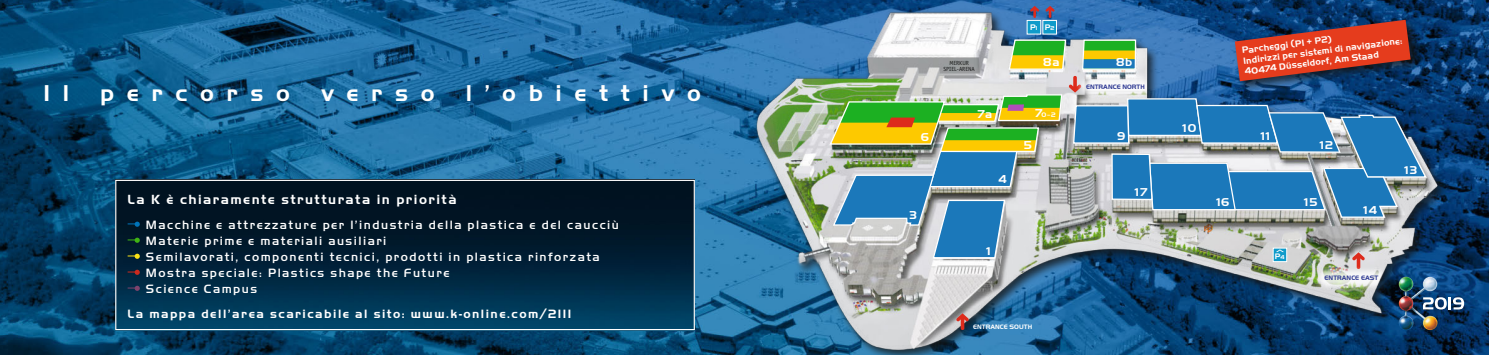
<style>
.page{position:relative;width:1489px;height:355px;background:#fff}
.page>*{position:absolute;margin:0;border:0;box-sizing:border-box;transform-origin:0 0}
.t1{font:700 23.75px "Handel Got D";letter-spacing:.53em;color:#fff}
.t2{font:700 13.75px "Handel Got D";letter-spacing:.11em;color:#fff}
.t3{font:500 12.5px/16px "Handel Gothic D";letter-spacing:.12em;color:#fff}
.t4{font:700 12.5px "Handel Got D";letter-spacing:.12em;color:#fff}
.t5{font:700 semi-condensed 11.88px "Myriad Pro";color:#fff}
.t6{font:700 11.88px "Handel Got D";color:#fff}
.t7{font:700 9.38px/10.5px "Handel Got D";color:#fff}
.t8{font:700 8.38px "Handel Got D";color:#fff}
.t9{font:700 8.25px "Handel Got D";color:#fff}
.t10{font:700 6.75px "Handel Got D";color:#fff}
.t11{font:700 6.62px "Handel Got D";letter-spacing:.005em;color:#2d3892}
.t12{font:700 6.62px "Handel Got D";letter-spacing:.005em;color:#fff}
.t13{font:6px/6px "Officina Sans";color:#151616;text-align:center}
.s1{font-size:6px}
.s2{font-size:11.88px}
.s3{font-family:"Handel Got D";font-stretch:normal}
.s4{font-size:5.88px}
</style>
<div class="page">
<img style="left:0;top:0;width:1488px;height:354px">
<img style="left:744px;top:0;width:738px;height:354px">
<svg style="left:1437px;top:297px;width:26px;height:12px"></svg>
<img style="left:1398px;top:276px;width:39px;height:53px">
<img style="left:117px;top:181px;width:575px;height:147px">
<div style="left:115px;top:179px;width:579px;height:151px;border:1px solid #fff"></div>
<svg style="left:128px;top:221px;width:12px;height:5px"></svg>
<svg style="left:128px;top:237px;width:12px;height:5px"></svg>
<svg style="left:128px;top:253px;width:12px;height:5px"></svg>
<svg style="left:128px;top:269px;width:12px;height:5px"></svg>
<svg style="left:128px;top:285px;width:12px;height:5px"></svg>
<svg style="left:956px;top:313px;width:12px;height:16px"></svg>
<img style="left:828px;top:6px;width:599px;height:263px">
<div style="left:1076px;top:74px;width:70px;height:25px;background:#fff;opacity:.84"></div>
<div style="left:1314px;top:265px;width:71px;height:25px;background:#fff;opacity:.84"></div>
<h1 class="t1" style="left:44px;top:79px;width:27px">I l</h1>
<h1 class="t1" style="left:100px;top:79px;width:191px">percorso</h1>
<h1 class="t1" style="left:321px;top:79px;width:115px">verso</h1>
<h1 class="t1" style="left:465px;top:79px;width:237px">l’obiettivo</h1>
<p class="t2" style="left:128px;top:191px;width:330px">La K è chiaramente strutturata in priorità</p>
<p class="t3" style="left:146px;top:216px;width:474px">Macchine e attrezzature per l’industria della plastica e del caucciù Materie prime e materiali ausiliari<br>Semilavorati, componenti tecnici, prodotti in plastica rinforzata Mostra speciale: Plastics shape the Future<br>Science Campus</p>
<p class="t4" style="left:128px;top:306px;width:445px">La mappa dell’area scaricabile al sito: www.k-online.com/2III</p>
<p class="t13" style="left:943px;top:60px;width:33px">MERKUR<br>SPIEL-ARENA</p>
<p class="t8" style="left:1030px;top:22px;width:26px">P<span class="s1">1</span> P<span class="s1">2</span></p>
<p class="t6" style="left:1043px;top:55px;width:18px">8a</p>
<p class="t6" style="left:920px;top:130px;width:10px">6</p>
<p class="t6" style="left:909px;top:208px;width:9px">3</p>
<p class="t6" style="left:977px;top:107px;width:16px">7a</p>
<p class="t10" style="left:1035px;top:111px;width:22px"><span class="s2">7</span>0–2</p>
<p class="t6" style="left:998px;top:172px;width:10px">4</p>
<p class="t6" style="left:1023px;top:138px;width:10px">5</p>
<p class="t5" style="left:985px;top:244px;width:8px">1</p>
<p class="t6" style="left:1116px;top:55px;width:18px">8b</p>
<p class="t11" style="left:1085px;top:83px;width:60px">ENTRANCE NORTH</p>
<p class="t6" style="left:1116px;top:129px;width:10px">9</p>
<p class="t5" style="left:1133px;top:185px;width:15px">1<span class="s3">7</span></p>
<p class="t12" style="left:973px;top:323px;width:60px">ENTRANCE SOUTH</p>
<p class="t5" style="left:1181px;top:121px;width:16px">1<span class="s3">0</span></p>
<p class="t7" style="left:1241px;top:45px;width:161px;rotate:-7deg">Parcheggi (P1 + P2)<br>Indirizzi per sistemi di navigazione:<br>40474 Düsseldorf, Am Staad</p>
<p class="t5" style="left:1259px;top:129px;width:13px">11</p>
<p class="t5" style="left:1318px;top:138px;width:16px">1<span class="s3">2</span></p>
<p class="t5" style="left:1215px;top:195px;width:16px">1<span class="s3">6</span></p>
<p class="t5" style="left:1302px;top:195px;width:16px">1<span class="s3">5</span></p>
<p class="t9" style="left:1274px;top:251px;width:11px">P<span class="s4">4</span></p>
<p class="t5" style="left:1362px;top:203px;width:16px">1<span class="s3">4</span></p>
<p class="t11" style="left:1324px;top:274px;width:55px">ENTRANCE EAST</p>
<p class="t5" style="left:1403px;top:163px;width:15px">1<span class="s3">3</span></p>
</div>
